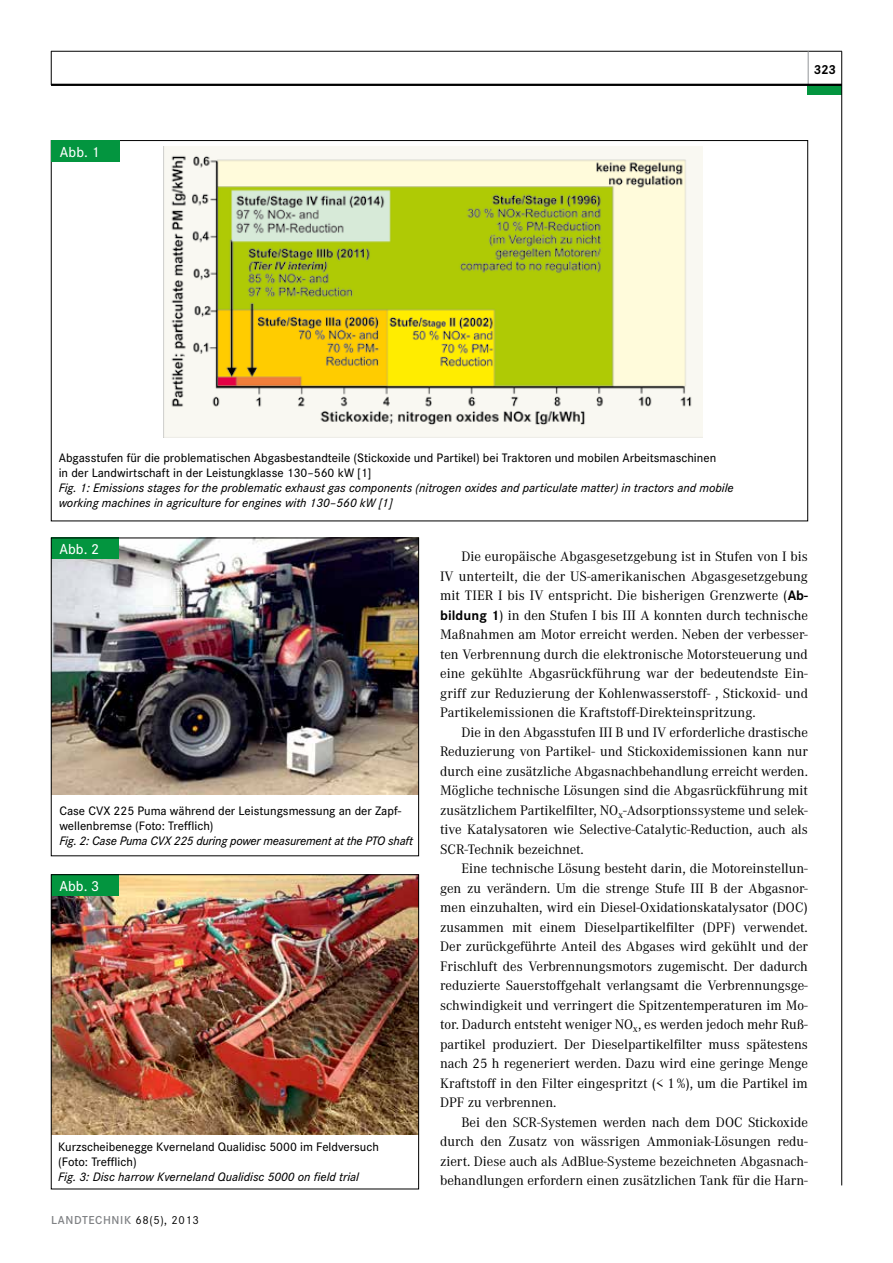
<style>
.page{position:relative;width:893px;height:1263px;background:#fff}
.page>*{position:absolute;margin:0;border:0;box-sizing:border-box;transform-origin:0 0}
.t1{font:500 15px "Corporate S";color:#fff}
.t2{font:14.25px/19.5px "Corporate A";color:#000;text-align:justify}
.t3{font:700 13.5px "Corporate S";color:#000}
.t4{font:500 12.75px/15px "Corporate S";color:#000}
.t5{font:italic 500 12.75px/15px "Corporate S";color:#000}
.t6{font:italic 500 12.75px "Corporate S";letter-spacing:-.02em;color:#000}
.t7{font:600 12px "Corporate S";letter-spacing:.05em;color:#808285}
.s1{font-weight:400;color:#000}
.s2{font-family:"Corporate S";font-weight:700}
</style>
<div class="page">
<hr style="left:51px;top:51px;width:1px;height:34px;background:#000">
<hr style="left:51px;top:51px;width:791px;height:1px;background:#000">
<hr style="left:808px;top:51px;width:1px;height:34px;background:#939598">
<div style="left:808px;top:85px;width:34px;height:10px;background:#03953f"></div>
<hr style="left:841px;top:51px;width:1px;height:1134px;background:#000">
<hr style="left:51px;top:84px;width:791px;height:2px;background:#000">
<img style="left:53px;top:540px;width:364px;height:254px">
<div style="left:51px;top:538px;width:67px;height:21px;background:#03953f"></div>
<div style="left:51px;top:538px;width:368px;height:318px;border:1px solid #000"></div>
<img style="left:53px;top:876px;width:364px;height:258px">
<div style="left:51px;top:874px;width:67px;height:21px;background:#03953f"></div>
<div style="left:51px;top:874px;width:368px;height:315px;border:1px solid #000"></div>
<div style="left:51px;top:141px;width:68px;height:21px;background:#03953f"></div>
<img style="left:163px;top:146px;width:539px;height:292px">
<p class="t1" style="left:60px;top:143px;width:41px">Abb. 1</p>
<p class="t3" style="left:814px;top:61px;width:24px">323</p>
<p class="t4" style="left:59px;top:450px;width:659px">Abgasstufen für die problematischen Abgasbestandteile (Stickoxide und Partikel) bei Traktoren und mobilen Arbeitsmaschinen in der Landwirtschaft in der Leistungklasse 130–560 kW [1]</p>
<p class="t5" style="left:59px;top:481px;width:677px">Fig. 1: Emissions stages for the problematic exhaust gas components (nitrogen oxides and particulate matter) in tractors and mobile working machines in agriculture for engines with 130–560 kW [1]</p>
<p class="t1" style="left:60px;top:540px;width:41px">Abb. 2</p>
<p class="t4" style="left:59px;top:803px;width:343px">Case CVX 225 Puma während der Leistungsmessung an der Zapf&shy;wellenbremse (Foto: Trefflich)</p>
<p class="t6" style="left:59px;top:834px;width:355px">Fig. 2: Case Puma CVX 225 during power measurement at the PTO shaft</p>
<p class="t1" style="left:60px;top:877px;width:41px">Abb. 3</p>
<p class="t4" style="left:58px;top:1139px;width:322px">Kurzscheibenegge Kverneland Qualidisc 5000 im Feldversuch (Foto: Trefflich)</p>
<p class="t5" style="left:58px;top:1169px;width:302px">Fig. 3: Disc harrow Kverneland Qualidisc 5000 on field trial</p>
<p class="t7" style="left:51px;top:1213px;width:149px">LANDTECHNIK <span class="s1">68(5), 2013</span></p>
<p class="t2" style="left:440px;top:547px;width:369px;text-indent:21px">Die europäische Abgasgesetzgebung ist in Stufen von I bis IV unterteilt, die der US-amerikanischen Abgasgesetzgebung mit TIER I bis IV entspricht. Die bisherigen Grenzwerte (<span class="s2">Ab&shy;bildung 1</span>) in den Stufen I bis III A konnten durch technische Maßnahmen am Motor erreicht werden. Neben der verbesser&shy;ten Verbrennung durch die elektronische Motorsteuerung und eine gekühlte Abgasrückführung war der bedeutendste Ein&shy;griff zur Reduzierung der Kohlenwasserstoff- , Stickoxid- und Partikelemissionen die Kraftstoff-Direkteinspritzung.</p>
<p class="t2" style="left:440px;top:723px;width:369px;text-indent:21px">Die in den Abgasstufen III B und IV erforderliche drastische Reduzierung von Partikel- und Stickoxidemissionen kann nur durch eine zusätzliche Abgasnachbehandlung erreicht werden.<br>Mögliche technische Lösungen sind die Abgasrückführung mit zusätzlichem Partikelfilter, NO<sub>x</sub>-Adsorptionssysteme und selek&shy;tive Katalysatoren wie Selective-Catalytic-Reduction, auch als SCR-Technik bezeichnet.</p>
<p class="t2" style="left:440px;top:859px;width:369px;text-indent:21px">Eine technische Lösung besteht darin, die Motoreinstellun&shy;gen zu verändern. Um die strenge Stufe III B der Abgasnor&shy;men einzuhalten, wird ein Diesel-Oxidationskatalysator (DOC) zusammen mit einem Dieselpartikelfilter (DPF) verwendet.<br>Der zurückgeführte Anteil des Abgases wird gekühlt und der Frischluft des Verbrennungsmotors zugemischt. Der dadurch reduzierte Sauerstoffgehalt verlangsamt die Verbrennungsge&shy;schwindigkeit und verringert die Spitzentemperaturen im Mo&shy;tor. Dadurch entsteht weniger NO<sub>x</sub>, es werden jedoch mehr Ruß&shy;partikel produziert. Der Dieselpartikelfilter muss spätestens nach 25 h regeneriert werden. Dazu wird eine geringe Menge Kraftstoff in den Filter eingespritzt (&lt; 1%), um die Partikel im DPF zu verbrennen.</p>
<p class="t2" style="left:440px;top:1113px;width:369px;text-indent:21px">Bei den SCR-Systemen werden nach dem DOC Stickoxide durch den Zusatz von wässrigen Ammoniak-Lösungen redu&shy;ziert. Diese auch als AdBlue-Systeme bezeichneten Abgasnach&shy;behandlungen erfordern einen zusätzlichen Tank für die Harn-</p>
</div>
